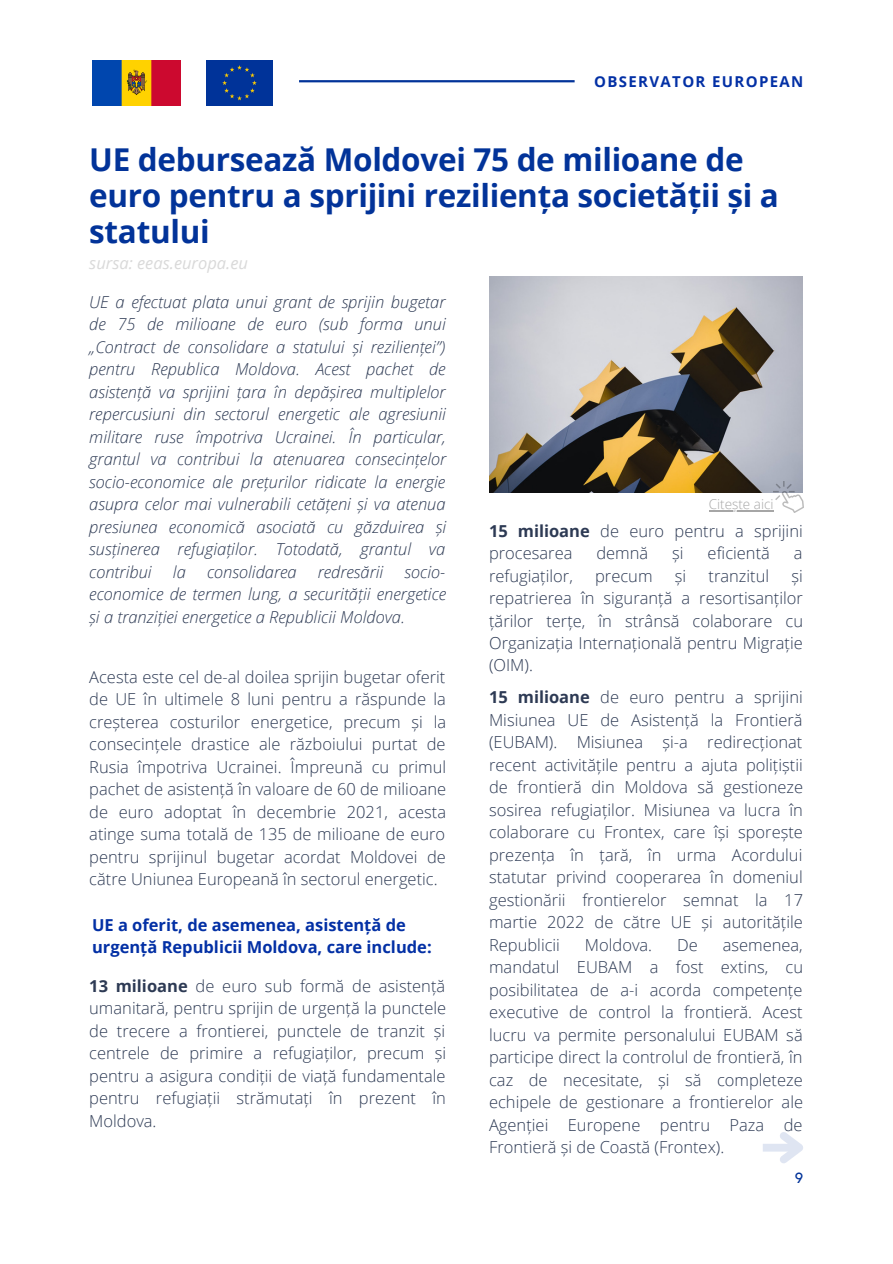
<style>
.page{position:relative;width:893px;height:1264px;background:#fff}
.page>*{position:absolute;margin:0;border:0;box-sizing:border-box;transform-origin:0 0}
.t1{font:700 31.5px/36px "Open Sans";letter-spacing:-.01em;color:#023399}
.t2{font:300 16.5px/22.5px "Open Sans";color:#2d3a54;text-align:justify}
.t3{font:italic 300 16.5px/22.5px "Open Sans";color:#2d3a54;text-align:justify}
.t4{font:700 16.5px/22.5px "Open Sans";color:#0330a5}
.t5{font:italic 16.5px "Open Sans";color:#d9d9d9}
.t6{font:700 15px "Open Sans";letter-spacing:.09em;color:#0330a5}
.t7{font:500 15px "HK Grotesk";color:#023399}
.t8{font:300 13.5px "Open Sans";color:#a6a6a6}
.s1{font-weight:700}
</style>
<div class="page">
<hr style="left:299px;top:80px;width:275px;height:2px;background:#023399">
<div style="left:206px;top:60px;width:66px;height:45px;background:#039"></div>
<img style="left:92px;top:60px;width:89px;height:45px">
<img style="left:489px;top:276px;width:313px;height:216px">
<div style="left:762px;top:1143px;width:37px;height:8px;background:#dfe5f2"></div>
<svg style="left:772px;top:1132px;width:31px;height:31px"></svg>
<hr style="left:708px;top:510px;width:65px;height:1px;background:#a6a6a6">
<img style="left:773px;top:482px;width:30px;height:30px">
<p class="t6" style="left:594px;top:71px;width:211px">OBSERVATOR EUROPEAN</p>
<h1 class="t1" style="left:89px;top:141px;width:691px">UE debursează Moldovei 75 de milioane de euro pentru a sprijini reziliența societății și a statului</h1>
<p class="t5" style="left:89px;top:252px;width:160px">sursa: eeas.europa.eu</p>
<p class="t3" style="left:89px;top:290px;width:358px">UE a efectuat plata unui grant de sprijin bugetar de 75 de milioane de euro (sub forma unui „Contract de consolidare a statului și rezilienței”) pentru Republica Moldova. Acest pachet de asistență va sprijini țara în depășirea multiplelor repercusiuni din sectorul energetic ale agresiunii militare ruse împotriva Ucrainei. În particular, grantul va contribui la atenuarea consecințelor socio-economice ale prețurilor ridicate la energie asupra celor mai vulnerabili cetățeni și va atenua presiunea economică asociată cu găzduirea și susținerea refugiaților. Totodată, grantul va contribui</p>
<p class="t8" style="left:708px;top:494px;width:66px">Citește aici</p>
<p class="t2" style="left:489px;top:519px;width:315px"><span class="s1">15 milioane</span> de euro pentru a sprijini procesarea</p>
<p class="t2" style="left:596px;top:541px;width:53px">demnă</p>
<p class="t2" style="left:672px;top:541px;width:13px">și</p>
<p class="t2" style="left:707px;top:541px;width:64px">eficientă</p>
<p class="t2" style="left:793px;top:541px;width:10px">a</p>
<p class="t3" style="left:173px;top:560px;width:14px">la</p>
<p class="t3" style="left:207px;top:560px;width:91px">consolidarea</p>
<p class="t3" style="left:318px;top:560px;width:67px">redresării</p>
<p class="t3" style="left:89px;top:560px;width:358px;text-indent:315px">socio&shy;economice de termen lung, a securității energetice și a tranziției energetice a Republicii Moldova.</p>
<p class="t2" style="left:489px;top:564px;width:85px">refugiaților,</p>
<p class="t2" style="left:595px;top:564px;width:59px">precum</p>
<p class="t2" style="left:674px;top:564px;width:13px">și</p>
<p class="t2" style="left:708px;top:564px;width:62px">tranzitul</p>
<p class="t2" style="left:489px;top:564px;width:315px;text-indent:302px">și repatrierea în siguranță a resortisanților țărilor terțe, în strânsă colaborare cu Organizația Internațională pentru Migrație (OIM).</p>
<p class="t2" style="left:89px;top:665px;width:358px">Acesta este cel de-al doilea sprijin bugetar oferit de UE în ultimele 8 luni pentru a răspunde la creșterea costurilor energetice, precum și la consecințele drastice ale războiului purtat de Rusia împotriva Ucrainei. Împreună cu primul pachet de asistență în valoare de 60 de milioane de euro adoptat în decembrie 2021, acesta atinge suma totală de 135 de milioane de euro pentru sprijinul bugetar acordat Moldovei de către Uniunea Europeană în sectorul energetic.</p>
<p class="t4" style="left:92px;top:913px;width:341px">UE a oferit, de asemenea, asistență de urgență Republicii Moldova, care include:</p>
<p class="t2" style="left:89px;top:973px;width:358px"><span class="s1">13 milioane</span> de euro sub formă de asistență umanitară, pentru sprijin de urgență la punctele de trecere a frontierei, punctele de tranzit și centrele de primire a refugiaților, precum și pentru a asigura condiții de viață fundamentale pentru refugiații strămutați în prezent în Moldova.</p>
<p class="t2" style="left:489px;top:685px;width:315px"><span class="s1">15 milioane</span> de euro pentru a sprijini Misiunea UE de Asistență la Frontieră (EUBAM). Misiunea și-a redirecționat recent activitățile pentru a ajuta polițiștii de frontieră din Moldova să gestioneze sosirea refugiaților. Misiunea va lucra în colaborare cu Frontex, care își sporește prezența în țară, în urma Acordului statutar privind cooperarea în domeniul gestionării frontierelor semnat la 17 martie 2022 de către UE și autoritățile Republicii</p>
<p class="t2" style="left:585px;top:933px;width:69px">Moldova.</p>
<p class="t2" style="left:677px;top:933px;width:22px">De</p>
<p class="t2" style="left:489px;top:933px;width:315px;text-indent:233px">asemenea, mandatul EUBAM a fost extins, cu posibilitatea de a-i acorda competențe executive de control la frontieră. Acest lucru va permite personalului EUBAM să participe direct la controlul de frontieră, în caz de necesitate, și să completeze echipele de gestionare a frontierelor ale Agenției Europene pentru Paza de Frontieră și de Coastă (Frontex).</p>
<p class="t7" style="left:794px;top:1169px;width:10px">9</p>
</div>
